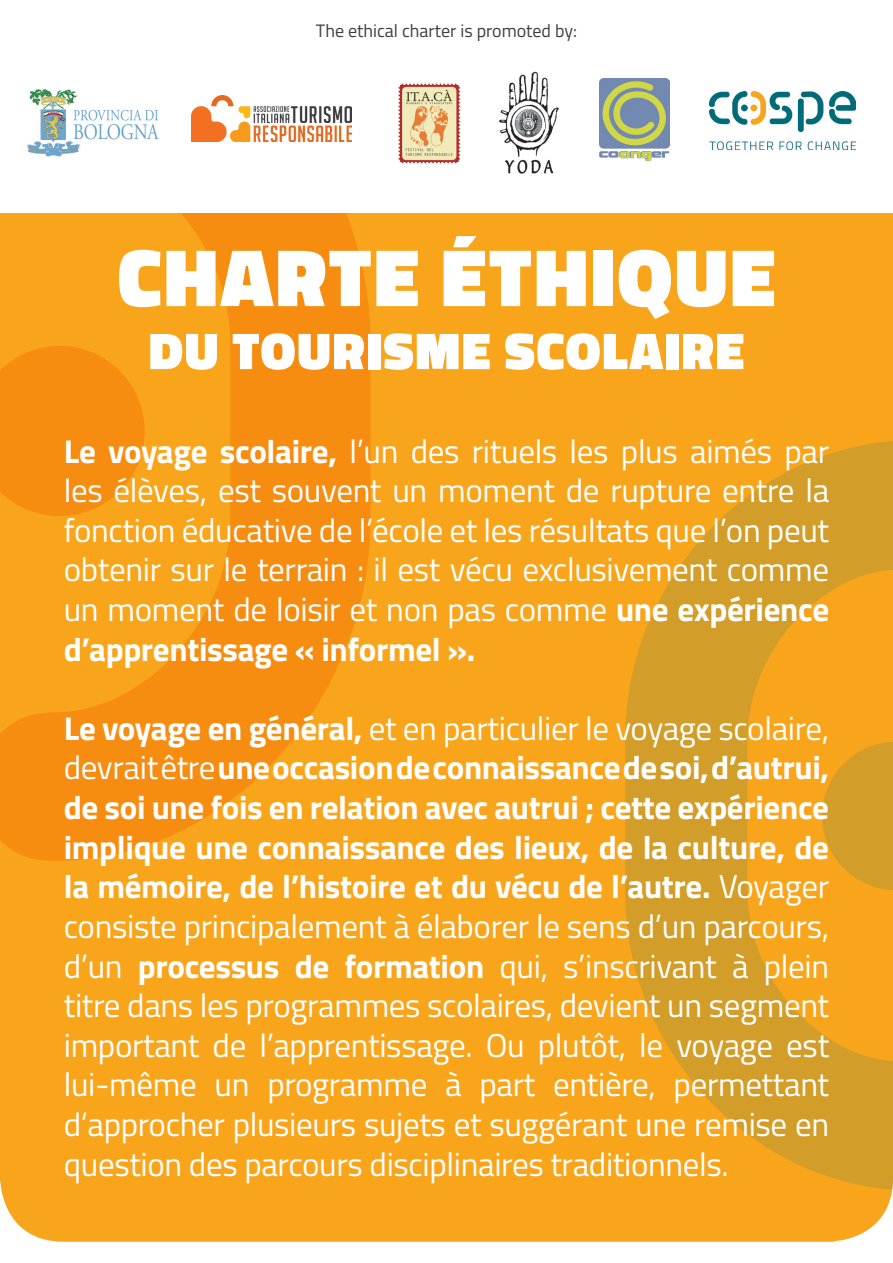
<style>
.page{position:relative;width:893px;height:1263px;background:#fff}
.page>*{position:absolute;margin:0;border:0;box-sizing:border-box;transform-origin:0 0}
.t1{font:900 82.5px "Titillium Web";letter-spacing:.03em;color:#fff}
.t2{font:900 52.5px "Titillium Web";letter-spacing:.03em;color:#fff}
.t3{font:33px/39.6px "Titillium Web";letter-spacing:-.01em;color:#fff;text-align:justify}
.t4{font:18px "Titillium Web";color:#3e3e3f}
.s1{font-weight:700}
</style>
<div class="page">
<div style="left:0;top:213px;width:893px;height:1029px;background:#f9a51b"></div>
<svg style="left:0;top:213px;width:371px;height:648px;background:#f79715"></svg>
<img style="left:709px;top:91px;width:147px;height:59px">
<svg style="left:625px;top:440px;width:268px;height:751px;background:#e3a022"></svg>
<img style="left:599px;top:78px;width:70px;height:82px">
<img style="left:499px;top:71px;width:60px;height:102px">
<img style="left:398px;top:83px;width:63px;height:81px">
<img style="left:27px;top:89px;width:132px;height:68px">
<img style="left:192px;top:96px;width:159px;height:46px">
<p class="t4" style="left:316px;top:18px;width:263px">The ethical charter is promoted by:</p>
<p class="t1" style="left:118px;top:217px;width:659px">CHARTE ÉTHIQUE</p>
<p class="t2" style="left:149px;top:312px;width:597px">DU TOURISME SCOLAIRE</p>
<p class="t3" style="left:64px;top:430px;width:767px"><span class="s1">Le voyage scolaire,</span> l’un des rituels les plus aimés par les élèves, est souvent un moment de rupture entre la fonction éducative de l’école et les résultats que l’on peut obtenir sur le terrain : il est vécu exclusivement comme un moment de loisir et non pas comme <span class="s1">une expérience d’apprentissage « informel ».</span></p>
<p class="t3" style="left:64px;top:707px;width:767px"><span class="s1">Le voyage en général,</span> et en particulier le voyage scolaire, devrait être <span class="s1">une occasion de connaissance de soi, d’autrui, de soi une fois en relation avec autrui ; cette expérience implique une connaissance des lieux, de la culture, de la mémoire, de l’histoire et du vécu de l’autre.</span> Voyager consiste principalement à élaborer le sens d’un parcours, d’un <span class="s1">processus de formation</span> qui, s’inscrivant à plein titre dans les programmes scolaires, devient un segment important de l’apprentissage. Ou plutôt, le voyage est lui-même un programme à part entière, permettant d’approcher plusieurs sujets et suggérant une remise en question des parcours disciplinaires traditionnels.</p>
</div>
